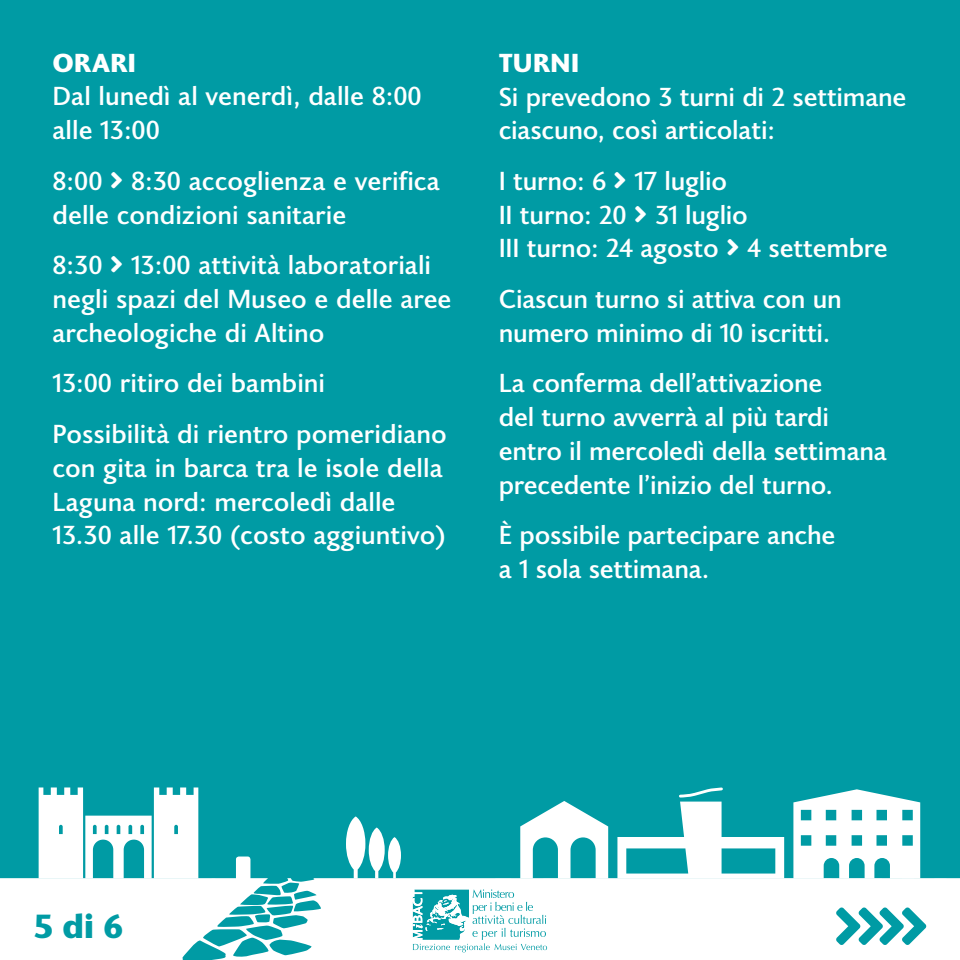
<style>
.page{position:relative;width:960px;height:960px;background:#009ba4}
.page>*{position:absolute;margin:0;border:0;box-sizing:border-box;transform-origin:0 0}
.t1{font:900 33.75px "Joanna Sans Nova";color:#009ba4}
.t2{font:500 26.25px/33.8px "Joanna Sans Nova";letter-spacing:-.01em;color:#fff}
.t3{font:900 26.25px "Joanna Sans Nova";letter-spacing:-.005em;color:#fff}
</style>
<div class="page">
<svg style="left:39px;top:787px;width:159px;height:70px"></svg>
<svg style="left:0;top:857px;width:960px;height:103px;fill:#fff"></svg>
<svg style="left:346px;top:816px;width:55px;height:62px"></svg>
<svg style="left:793px;top:789px;width:127px;height:89px"></svg>
<svg style="left:520px;top:801px;width:88px;height:77px"></svg>
<svg style="left:617px;top:787px;width:167px;height:91px"></svg>
<svg style="left:836px;top:907px;width:91px;height:38px"></svg>
<svg style="left:413px;top:890px;width:134px;height:62px"></svg>
<p class="t3" style="left:52px;top:43px;width:85px">ORARI</p>
<p class="t2" style="left:52px;top:78px;width:371px">Dal lunedì al venerdì, dalle 8:00 alle 13:00</p>
<p class="t2" style="left:52px;top:163px;width:389px">8:00 ■●▼ 8:30 accoglienza e verifica delle condizioni sanitarie</p>
<p class="t2" style="left:52px;top:247px;width:401px">8:30 ■●▼ 13:00 attività laboratoriali negli spazi del Museo e delle aree archeologiche di Altino</p>
<p class="t2" style="left:52px;top:357px;width:396px;line-height:50.6px">13:00 ritiro dei bambini<br>Possibilità di rientro pomeridiano</p>
<p class="t2" style="left:52px;top:450px;width:395px">con gita in barca tra le isole della<br>Laguna nord: mercoledì dalle<br>13.30 alle 17.30 (costo aggiuntivo)</p>
<p class="t3" style="left:499px;top:43px;width:82px">TURNI</p>
<p class="t2" style="left:499px;top:78px;width:409px">Si prevedono 3 turni di 2 settimane ciascuno, così articolati:</p>
<p class="t2" style="left:499px;top:163px;width:390px">I turno: 6 ■●▼ 17 luglio<br>II turno: 20 ■●▼ 31 luglio<br>III turno: 24 agosto ■●▼ 4 settembre</p>
<p class="t2" style="left:499px;top:281px;width:345px">Ciascun turno si attiva con un numero minimo di 10 iscritti.</p>
<p class="t2" style="left:499px;top:365px;width:390px">La conferma dell’attivazione<br>del turno avverrà al più tardi entro il mercoledì della settimana precedente l’inizio del turno.</p>
<p class="t2" style="left:499px;top:517px;width:338px">È possibile partecipare anche a 1 sola settimana.</p>
<p class="t1" style="left:34px;top:901px;width:91px">5 di 6</p>
</div>
